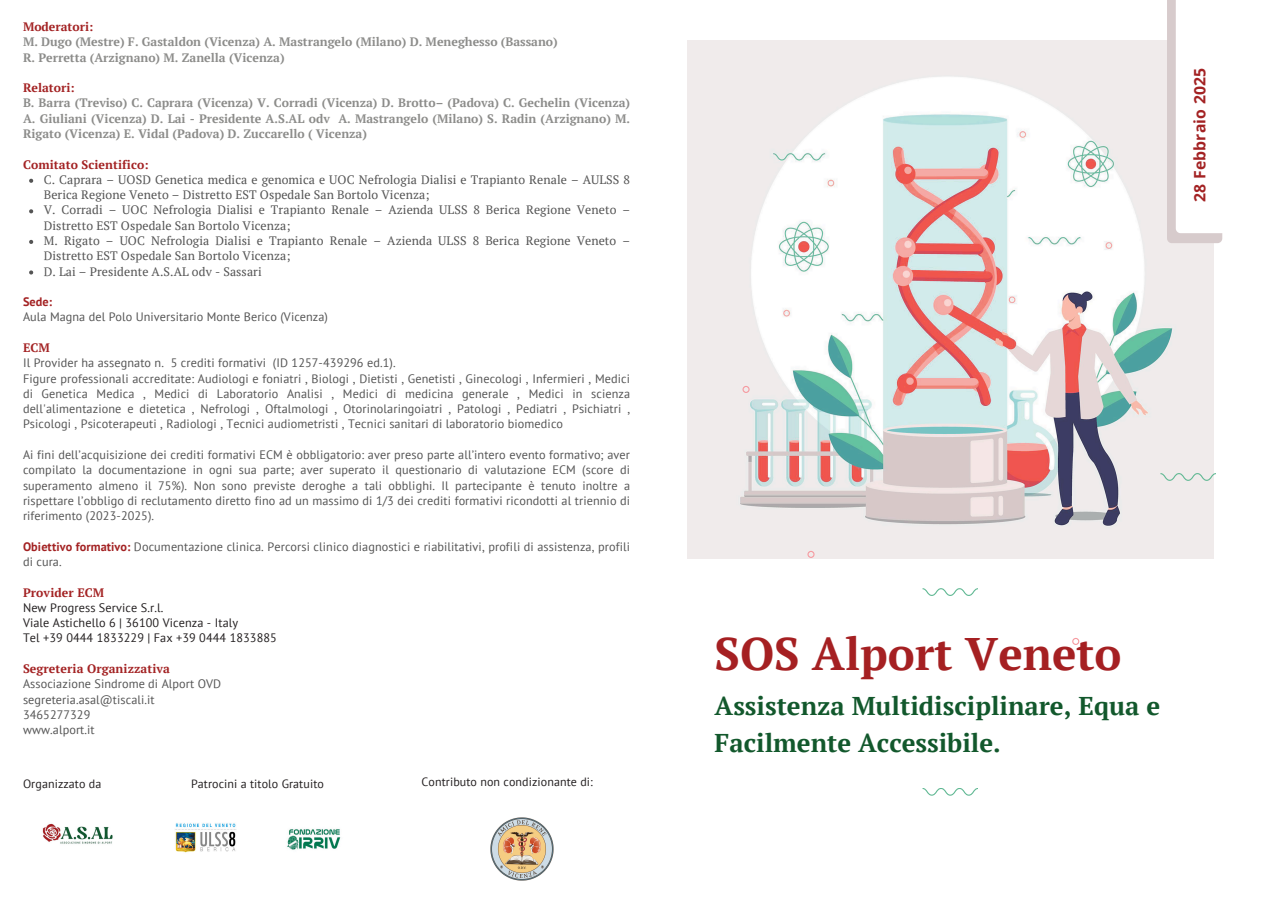
<style>
.page{position:relative;width:1273px;height:902px;background:#fff}
.page>*{position:absolute;margin:0;border:0;box-sizing:border-box;transform-origin:0 0}
.t1{font:700 45.45px "PT Serif";color:#a52022}
.t2{font:700 25.65px/37.2px "PT Serif";color:#12582c}
.t3{font:700 15.75px "Open Sans";letter-spacing:.01em;color:#a32223}
.t4{font:12.15px/15.3px "PT Sans";letter-spacing:.01em;color:#545454}
.t5{font:12.15px/15.3px "PT Serif";letter-spacing:.005em;color:#545454}
.t6{font:700 12.15px/15.3px "PT Serif";color:#8c8c8a}
.t7{font:12.15px "PT Sans";letter-spacing:.01em;color:#231f20}
.t8{font:700 12.15px "PT Serif";letter-spacing:.01em;color:#a32223}
.t9{font:700 12.15px "PT Sans";color:#a32223}
.t10{font:12px "PT Sans";letter-spacing:.005em;color:#231f20}
.s1{color:#a32223}
.s2{font-weight:700;color:#a32223}
</style>
<div class="page">
<img style="left:42px;top:823px;width:71px;height:21px">
<img style="left:687px;top:40px;width:526px;height:518px">
<svg style="left:742px;top:386px;width:7px;height:7px"></svg>
<svg style="left:807px;top:550px;width:7px;height:7px"></svg>
<svg style="left:922px;top:788px;width:56px;height:7px"></svg>
<svg style="left:922px;top:588px;width:56px;height:7px"></svg>
<svg style="left:1072px;top:638px;width:7px;height:6px"></svg>
<svg style="left:1160px;top:473px;width:55px;height:7px"></svg>
<svg style="left:1166px;top:0;width:57px;height:243px"></svg>
<img style="left:175px;top:823px;width:61px;height:30px">
<svg style="left:29px;top:179px;width:4px;height:4px"></svg>
<svg style="left:29px;top:209px;width:4px;height:4px"></svg>
<svg style="left:29px;top:240px;width:4px;height:4px"></svg>
<svg style="left:29px;top:270px;width:4px;height:4px"></svg>
<img style="left:287px;top:829px;width:54px;height:21px">
<img style="left:490px;top:817px;width:64px;height:64px">
<h3 class="t6" style="left:23px;top:19px;width:536px"><span class="s1">Moderatori:<br></span>M. Dugo (Mestre) F. Gastaldon (Vicenza) A. Mastrangelo (Milano) D. Meneghesso (Bassano)<br>R. Perretta (Arzignano) M. Zanella (Vicenza)</h3>
<h3 class="t6" style="left:23px;top:80px;width:608px"><span class="s1">Relatori:<br></span>B. Barra (Treviso) C. Caprara (Vicenza) V. Corradi (Vicenza) D. Brotto– (Padova) C. Gechelin (Vicenza)<br>A. Giuliani (Vicenza) D. Lai - Presidente A.S.AL odv A. Mastrangelo (Milano) S. Radin (Arzignano) M.<br>Rigato (Vicenza) E. Vidal (Padova) D. Zuccarello ( Vicenza)</h3>
<h3 class="t8" style="left:23px;top:156px;width:127px">Comitato Scientifico:</h3>
<p class="t5" style="left:44px;top:171px;width:588px">C. Caprara – UOSD Genetica medica e genomica e UOC Nefrologia Dialisi e Trapianto Renale – AULSS 8<br>Berica Regione Veneto – Distretto EST Ospedale San Bortolo Vicenza;</p>
<p class="t5" style="left:44px;top:202px;width:588px">V. Corradi – UOC Nefrologia Dialisi e Trapianto Renale – Azienda ULSS 8 Berica Regione Veneto –<br>Distretto EST Ospedale San Bortolo Vicenza;</p>
<p class="t5" style="left:44px;top:233px;width:588px">M. Rigato – UOC Nefrologia Dialisi e Trapianto Renale – Azienda ULSS 8 Berica Regione Veneto –<br>Distretto EST Ospedale San Bortolo Vicenza;</p>
<p class="t5" style="left:44px;top:263px;width:219px">D. Lai – Presidente A.S.AL odv - Sassari</p>
<p class="t9" style="left:23px;top:293px;width:31px">Sede:</p>
<p class="t4" style="left:23px;top:309px;width:306px">Aula Magna del Polo Universitario Monte Berico (Vicenza)</p>
<p class="t8" style="left:23px;top:339px;width:28px">ECM</p>
<p class="t4" style="left:23px;top:355px;width:245px">Il Provider ha assegnato n. 5 crediti formativi</p>
<p class="t4" style="left:23px;top:355px;width:608px;text-indent:250px">(ID 1257-439296 ed.1).<br>Figure professionali accreditate: Audiologi e foniatri , Biologi , Dietisti , Genetisti , Ginecologi , Infermieri , Medici</p>
<p class="t4" style="left:23px;top:385px;width:608px;text-align:justify">di Genetica Medica , Medici di Laboratorio Analisi , Medici di medicina generale , Medici in scienza dell'alimentazione e dietetica , Nefrologi , Oftalmologi , Otorinolaringoiatri , Patologi , Pediatri , Psichiatri , Psicologi , Psicoterapeuti , Radiologi , Tecnici audiometristi , Tecnici sanitari di laboratorio biomedico</p>
<p class="t4" style="left:23px;top:446px;width:608px;text-align:justify">Ai fini dell’acquisizione dei crediti formativi ECM è obbligatorio: aver preso parte all’intero evento formativo; aver compilato la documentazione in ogni sua parte; aver superato il questionario di valutazione ECM (score di superamento almeno il 75%). Non sono previste deroghe a tali obblighi. Il partecipante è tenuto inoltre a rispettare l’obbligo di reclutamento diretto fino ad un massimo di 1/3 dei crediti formativi ricondotti al triennio di</p>
<p class="t4" style="left:23px;top:507px;width:133px">riferimento (2023-2025).</p>
<p class="t4" style="left:23px;top:538px;width:608px"><span class="s2">Obiettivo formativo:</span> Documentazione clinica. Percorsi clinico diagnostici e riabilitativi, profili di assistenza, profili di cura.</p>
<p class="t8" style="left:23px;top:583px;width:83px">Provider ECM</p>
<p class="t7" style="left:23px;top:599px;width:142px">New Progress Service S.r.l.</p>
<p class="t7" style="left:23px;top:614px;width:217px">Viale Astichello 6 | 36100 Vicenza - Italy</p>
<p class="t7" style="left:23px;top:629px;width:255px">Tel +39 0444 1833229 | Fax +39 0444 1833885</p>
<p class="t8" style="left:23px;top:660px;width:149px">Segreteria Organizzativa</p>
<p class="t4" style="left:23px;top:675px;width:200px">Associazione Sindrome di Alport OVD</p>
<p class="t4" style="left:23px;top:691px;width:133px">segreteria.asal@tiscali.it</p>
<p class="t4" style="left:23px;top:706px;width:69px">3465277329</p>
<p class="t4" style="left:23px;top:721px;width:73px">www.alport.it</p>
<p class="t10" style="left:23px;top:775px;width:80px">Organizzato da</p>
<p class="t10" style="left:191px;top:775px;width:134px">Patrocini a titolo Gratuito</p>
<h2 class="t10" style="left:421px;top:773px;width:173px">Contributo non condizionante di:</h2>
<p class="t3" style="left:1188px;top:202px;width:135px;rotate:-90deg">28 Febbraio 2025</p>
<p class="t1" style="left:714px;top:622px;width:408px">SOS Alport Veneto</p>
<p class="t2" style="left:714px;top:686px;width:447px">Assistenza Multidisciplinare, Equa e<br>Facilmente Accessibile.</p>
</div>
